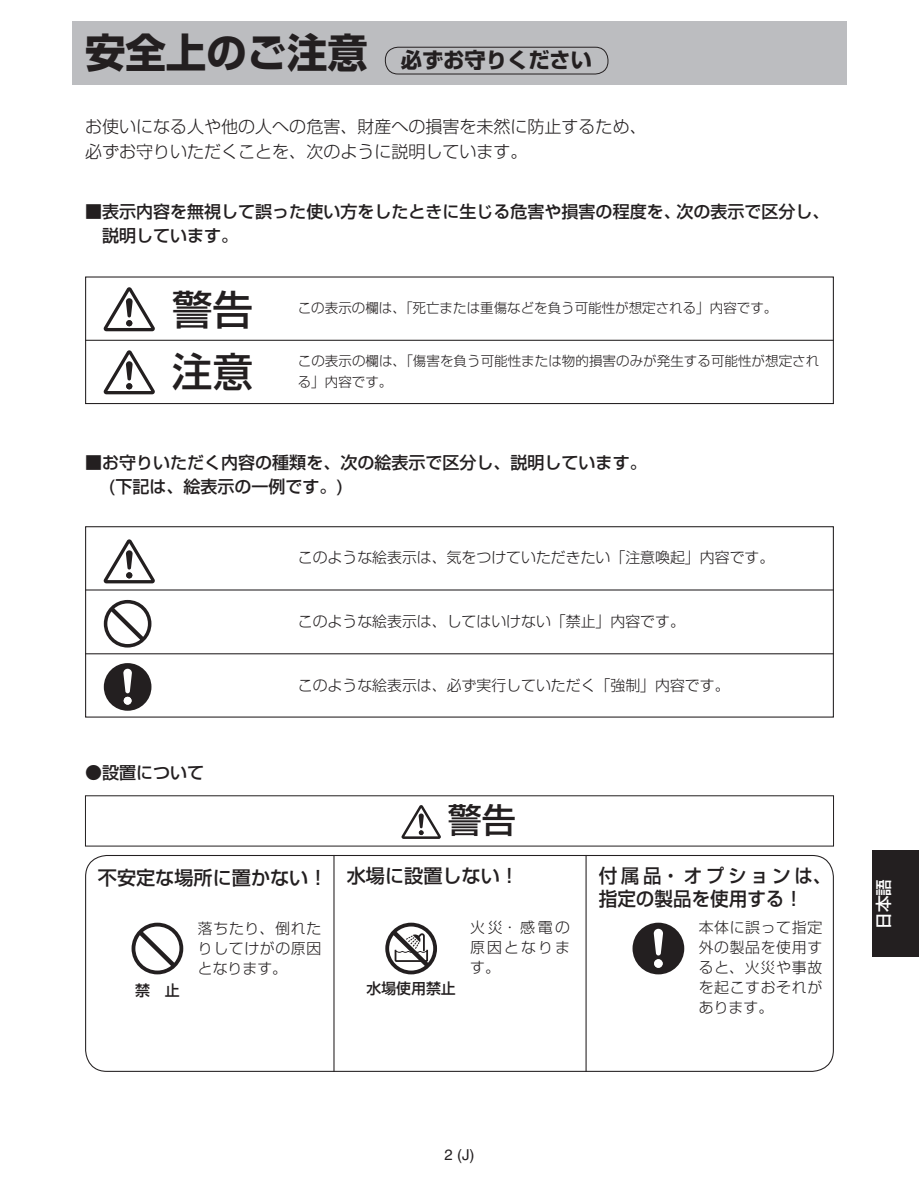
<style>
.page{position:relative;width:919px;height:1191px;background:#fff}
.page>*{position:absolute;margin:0;border:0;box-sizing:border-box;transform-origin:0 0}
.t1{font:500 40.35px/61.7px "Shin Go Pro";color:#231f20}
.t2{font:500 34.05px "Shin Go Pro";color:#231f20}
.t3{font:700 21.3px "Shin Go Pro";color:#231f20}
.t4{font:500 19.2px/23.4px "Shin Go Pro";color:#231f20}
.t5{font:500 16.95px/24.5px "Shin Go Pro";color:#231f20}
.t6{font:300 16.95px/24.5px "Shin Go Pro";color:#231f20}
.t7{font:500 16.5px "Shin Go Pro";color:#fff}
.t8{font:15px "Helvetica";color:#231f20}
.t9{font:300 14.85px/20.2px "Shin Go Pro";color:#231f20;text-align:justify}
.t10{font:500 14.85px "Shin Go Pro";color:#231f20}
.t11{font:300 13.5px/21.3px "Shin Go Pro";letter-spacing:.005em;color:#231f20}
.s1{font-size:40.35px}
</style>
<div class="page">
<div style="left:872px;top:850px;width:46px;height:107px;background:#231f20"></div>
<div style="left:72px;top:21px;width:774px;height:64px;background:#bcbdc0"></div>
<div style="left:385px;top:47px;width:223px;height:27px;border:1px solid #231f20;border-radius:13px"></div>
<div style="left:85px;top:855px;width:748px;height:216px;border:1px solid #231f20;border-radius:21px"></div>
<hr style="left:333px;top:855px;width:1px;height:216px;background:#231f20">
<hr style="left:585px;top:855px;width:1px;height:216px;background:#231f20">
<svg style="left:131px;top:922px;width:52px;height:52px"></svg>
<svg style="left:385px;top:922px;width:52px;height:52px"></svg>
<div style="left:85px;top:526px;width:748px;height:191px;border:1px solid #231f20"></div>
<div style="left:85px;top:276px;width:748px;height:128px;border:1px solid #231f20"></div>
<svg style="left:104px;top:539px;width:51px;height:44px"></svg>
<svg style="left:104px;top:350px;width:51px;height:44px"></svg>
<hr style="left:85px;top:589px;width:748px;height:1px;background:#231f20">
<hr style="left:85px;top:653px;width:748px;height:1px;background:#231f20">
<svg style="left:104px;top:600px;width:47px;height:47px"></svg>
<div style="left:104px;top:663px;width:47px;height:47px;background:#231f20;border-radius:50%"></div>
<div style="left:124px;top:697px;width:7px;height:7px;background:#fff;border-radius:50%"></div>
<svg style="left:123px;top:668px;width:9px;height:25px"></svg>
<svg style="left:104px;top:287px;width:51px;height:44px"></svg>
<hr style="left:85px;top:340px;width:748px;height:1px;background:#231f20">
<svg style="left:401px;top:805px;width:40px;height:34px"></svg>
<div style="left:632px;top:922px;width:52px;height:52px;background:#231f20;border-radius:50%"></div>
<div style="left:654px;top:959px;width:8px;height:8px;background:#fff;border-radius:50%"></div>
<svg style="left:653px;top:928px;width:10px;height:27px"></svg>
<h3 class="t3" style="left:85px;top:43px;width:508px"><span class="s1">安全上のご注意</span> 必ずお守りください</h3>
<p class="t6" style="left:85px;top:113px;width:563px">お使いになる人や他の人への危害、財産への損害を未然に防止するため、必ずお守りいただくことを、次のように説明しています。</p>
<p class="t5" style="left:102px;top:197px;width:729px;text-indent:-17px">■表示内容を無視して誤った使い方をしたときに生じる危害や損害の程度を、次の表示で区分し、説明しています。</p>
<h1 class="t1" style="left:172px;top:274px;width:82px">警告注意</h1>
<p class="t11" style="left:298px;top:295px;width:481px">この表示の欄は、「死亡または重傷などを負う可能性が想定される」内容です。</p>
<p class="t11" style="left:298px;top:349px;width:523px">この表示の欄は、「傷害を負う可能性または物的損害のみが発生する可能性が想定される」内容です。</p>
<p class="t5" style="left:108px;top:448px;width:540px;text-indent:-23px">■お守りいただく内容の種類を、次の絵表示で区分し、説明しています。(下記は、絵表示の一例です。)</p>
<p class="t9" style="left:298px;top:545px;width:478px">このような絵表示は、気をつけていただきたい「注意喚起」内容です。</p>
<p class="t9" style="left:298px;top:609px;width:388px">このような絵表示は、してはいけない「禁止」内容です。</p>
<p class="t5" style="left:85px;top:758px;width:121px">●設置について</p>
<p class="t9" style="left:298px;top:673px;width:433px">このような絵表示は、必ず実行していただく「強制」内容です。</p>
<h2 class="t2" style="left:448px;top:792px;width:70px">警告</h2>
<p class="t4" style="left:98px;top:863px;width:231px">不安定な場所に置かない！</p>
<p class="t9" style="left:198px;top:916px;width:125px">落ちたり、倒れたりしてけがの原因となります。</p>
<p class="t10" style="left:135px;top:977px;width:46px">禁　止</p>
<p class="t4" style="left:347px;top:861px;width:174px">水場に設置しない！</p>
<p class="t9" style="left:470px;top:915px;width:101px">火災・感電の原因となります。</p>
<p class="t10" style="left:366px;top:976px;width:91px">水場使用禁止</p>
<p class="t4" style="left:598px;top:861px;width:234px">付属品・オプションは、指定の製品を使用する！</p>
<p class="t9" style="left:698px;top:915px;width:125px">本体に誤って指定外の製品を使用すると、火災や事故を起こすおそれがあります。</p>
<p class="t7" style="left:869px;top:928px;width:51px;rotate:-90deg">日本語</p>
<p class="t8" style="left:457px;top:1146px;width:19px">(J)</p>
</div>
